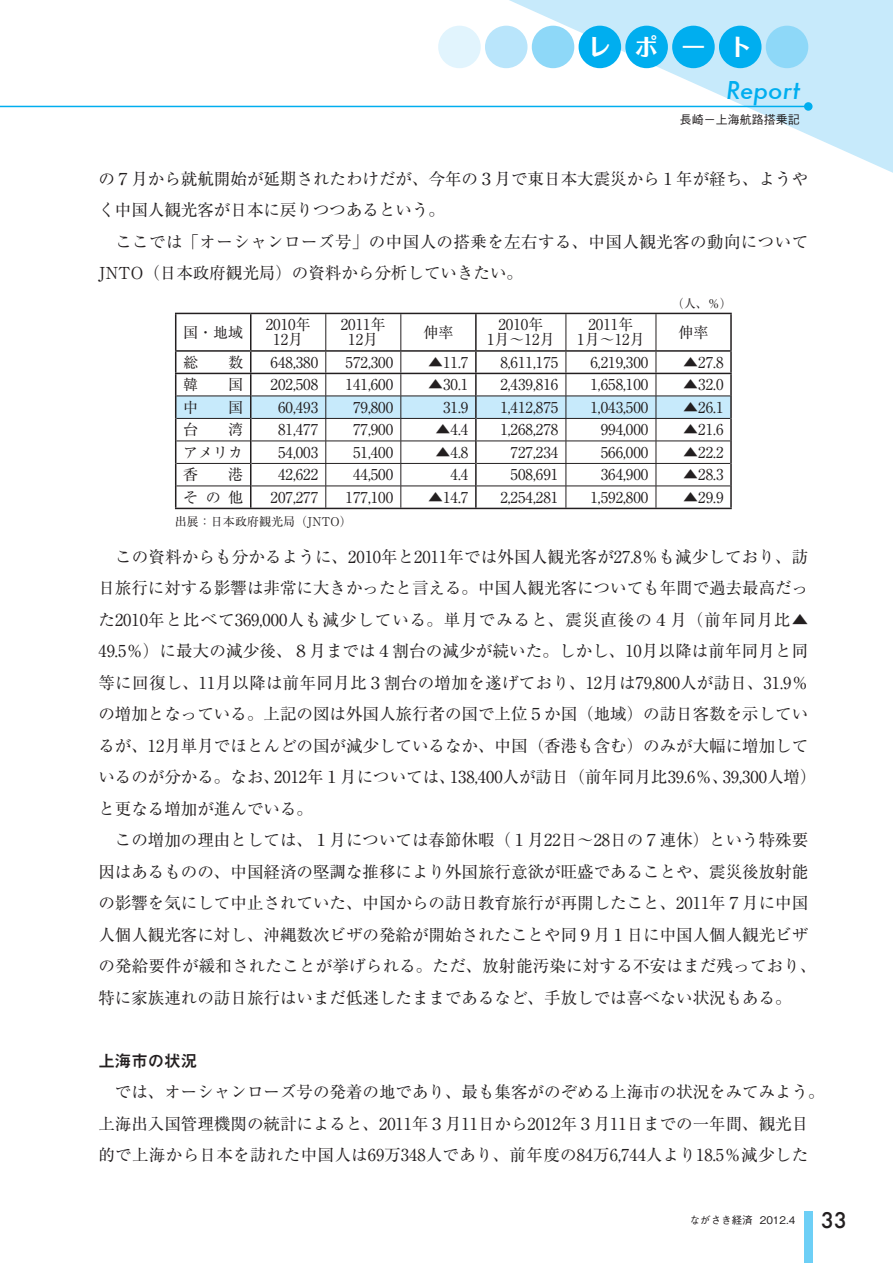
<style>
.page{position:relative;width:893px;height:1263px;background:#fff}
.page>*{position:absolute;margin:0;border:0;box-sizing:border-box;transform-origin:0 0}
.t1{font:italic 500 24px "Futura";color:#00aeef}
.t2{font:24px "Folk Pro Bold 90 pv RKSJ H";color:#fff}
.t3{font:16.5px/31.5px "Ryumin Pro Regular 90 pv RKSJ H";color:#231f20}
.t4{font:15px/15px "Ryumin Pro Regular 90 pv RKSJ H";color:#231f20;text-align:center}
.t5{font:12px "Ryumin Pro Regular 90 pv RKSJ H";color:#231f20}
.t6{font:12px "Gothic BBB Pro Medium 90 pv RKSJ H";color:#231f20}
.t7{font:10.5px "Gothic BBB Pro Medium 90 pv RKSJ H";color:#231f20}
.s1{font-family:"Mi Go MB1 Std De Bold 90 pv RKSJ H"}
.s2{font-family:"Futura";font-weight:500;font-size:21px}
</style>
<div class="page">
<svg style="left:480px;top:0;width:412px;height:172px"></svg>
<div style="left:765px;top:26px;width:43px;height:42px;background:#8ed8f8;border-radius:50%"></div>
<div style="left:719px;top:26px;width:42px;height:42px;background:#00aeef;border-radius:50%"></div>
<div style="left:672px;top:26px;width:42px;height:42px;background:#00aeef;border-radius:50%"></div>
<div style="left:625px;top:26px;width:43px;height:42px;background:#00aeef;border-radius:50%"></div>
<div style="left:578px;top:26px;width:43px;height:42px;background:#00aeef;border-radius:50%"></div>
<div style="left:531px;top:26px;width:43px;height:42px;background:#8ed8f8;border-radius:50%"></div>
<div style="left:485px;top:26px;width:42px;height:42px;background:#b9e5fb;border-radius:50%"></div>
<div style="left:438px;top:26px;width:42px;height:42px;background:#e1f4fd;border-radius:50%"></div>
<div style="left:804px;top:102px;width:8px;height:9px;background:#00aeef;border-radius:50%"></div>
<hr style="left:0;top:106px;width:808px;height:1px;background:#00aeef">
<div style="left:804px;top:1212px;width:8px;height:51px;background:#6dcff6"></div>
<hr style="left:325px;top:314px;width:1px;height:36px;background:#231f20">
<hr style="left:400px;top:314px;width:1px;height:36px;background:#231f20">
<hr style="left:565px;top:314px;width:1px;height:36px;background:#231f20">
<hr style="left:655px;top:314px;width:1px;height:36px;background:#231f20">
<hr style="left:175px;top:508px;width:556px;height:1px;background:#231f20">
<hr style="left:175px;top:350px;width:76px;height:2px;background:#231f20">
<hr style="left:251px;top:350px;width:480px;height:2px;background:#231f20">
<hr style="left:175px;top:313px;width:76px;height:1px;background:#231f20">
<hr style="left:175px;top:314px;width:1px;height:36px;background:#231f20">
<hr style="left:251px;top:313px;width:480px;height:1px;background:#231f20">
<hr style="left:730px;top:314px;width:1px;height:36px;background:#231f20">
<hr style="left:250px;top:314px;width:1px;height:36px;background:#231f20">
<hr style="left:475px;top:314px;width:1px;height:36px;background:#231f20">
<svg style="left:175px;top:352px;width:556px;height:156px"></svg>
<p class="t2" style="left:634px;top:38px;width:72px">ポ ー</p>
<p class="t2" style="left:588px;top:38px;width:25px">レ</p>
<p class="t2" style="left:728px;top:38px;width:25px">ト</p>
<p class="t1" style="left:726px;top:74px;width:75px">Report</p>
<p class="t6" style="left:679px;top:115px;width:121px">長崎－上海航路搭乗記</p>
<p class="t3" style="left:98px;top:165px;width:711px">の７月から就航開始が延期されたわけだが、今年の３月で東日本大震災から１年が経ち、ようやく中国人観光客が日本に戻りつつあるという。<br>　ここでは「オーシャンローズ号」の中国人の搭乗を左右する、中国人観光客の動向についてJNTO（日本政府観光局）の資料から分析していきたい。</p>
<p class="t5" style="left:671px;top:299px;width:61px">（人、％）</p>
<p class="t4" style="left:183px;top:327px;width:61px">国・地域</p>
<p class="t4" style="left:266px;top:319px;width:46px">2010年<br>12月</p>
<p class="t4" style="left:341px;top:319px;width:47px">2011年<br>12月</p>
<p class="t4" style="left:423px;top:327px;width:31px">伸率</p>
<p class="t4" style="left:487px;top:319px;width:69px">2010年<br>1月～12月</p>
<p class="t4" style="left:577px;top:319px;width:69px">2011年<br>1月～12月</p>
<p class="t4" style="left:678px;top:327px;width:31px">伸率</p>
<p class="t4" style="left:183px;top:357px;width:16px">総</p>
<p class="t4" style="left:228px;top:357px;width:16px">数</p>
<p class="t4" style="left:270px;top:357px;width:49px">648,380</p>
<p class="t4" style="left:345px;top:357px;width:49px">572,300</p>
<p class="t4" style="left:428px;top:357px;width:42px">▲11.7</p>
<p class="t4" style="left:500px;top:357px;width:60px">8,611,175</p>
<p class="t4" style="left:590px;top:357px;width:60px">6,219,300</p>
<p class="t4" style="left:683px;top:357px;width:42px">▲27.8</p>
<p class="t4" style="left:183px;top:379px;width:16px">韓</p>
<p class="t4" style="left:228px;top:379px;width:16px">国</p>
<p class="t4" style="left:270px;top:379px;width:49px">202,508</p>
<p class="t4" style="left:345px;top:379px;width:49px">141,600</p>
<p class="t4" style="left:428px;top:379px;width:42px">▲30.1</p>
<p class="t4" style="left:500px;top:379px;width:60px">2,439,816</p>
<p class="t4" style="left:590px;top:379px;width:60px">1,658,100</p>
<p class="t4" style="left:683px;top:379px;width:42px">▲32.0</p>
<p class="t4" style="left:183px;top:402px;width:16px">中</p>
<p class="t4" style="left:228px;top:402px;width:16px">国</p>
<p class="t4" style="left:278px;top:402px;width:42px">60,493</p>
<p class="t4" style="left:353px;top:402px;width:42px">79,800</p>
<p class="t4" style="left:443px;top:402px;width:27px">31.9</p>
<p class="t4" style="left:500px;top:402px;width:60px">1,412,875</p>
<p class="t4" style="left:590px;top:402px;width:60px">1,043,500</p>
<p class="t4" style="left:683px;top:402px;width:42px">▲26.1</p>
<p class="t4" style="left:183px;top:424px;width:16px">台</p>
<p class="t4" style="left:228px;top:424px;width:16px">湾</p>
<p class="t4" style="left:278px;top:424px;width:42px">81,477</p>
<p class="t4" style="left:353px;top:424px;width:42px">77,900</p>
<p class="t4" style="left:435px;top:424px;width:34px">▲4.4</p>
<p class="t4" style="left:500px;top:424px;width:60px">1,268,278</p>
<p class="t4" style="left:600px;top:424px;width:49px">994,000</p>
<p class="t4" style="left:683px;top:424px;width:42px">▲21.6</p>
<p class="t4" style="left:183px;top:447px;width:61px">アメリカ</p>
<p class="t4" style="left:278px;top:447px;width:42px">54,003</p>
<p class="t4" style="left:353px;top:447px;width:42px">51,400</p>
<p class="t4" style="left:435px;top:447px;width:34px">▲4.8</p>
<p class="t4" style="left:510px;top:447px;width:49px">727,234</p>
<p class="t4" style="left:600px;top:447px;width:49px">566,000</p>
<p class="t4" style="left:683px;top:447px;width:42px">▲22.2</p>
<p class="t4" style="left:183px;top:469px;width:16px">香</p>
<p class="t4" style="left:228px;top:469px;width:16px">港</p>
<p class="t4" style="left:278px;top:469px;width:42px">42,622</p>
<p class="t4" style="left:353px;top:469px;width:42px">44,500</p>
<p class="t4" style="left:450px;top:469px;width:19px">4.4</p>
<p class="t4" style="left:510px;top:469px;width:49px">508,691</p>
<p class="t4" style="left:600px;top:469px;width:49px">364,900</p>
<p class="t4" style="left:683px;top:469px;width:42px">▲28.3</p>
<p class="t4" style="left:183px;top:492px;width:61px">その他</p>
<p class="t4" style="left:270px;top:492px;width:49px">207,277</p>
<p class="t4" style="left:345px;top:492px;width:49px">177,100</p>
<p class="t4" style="left:428px;top:492px;width:42px">▲14.7</p>
<p class="t4" style="left:500px;top:492px;width:60px">2,254,281</p>
<p class="t4" style="left:590px;top:492px;width:60px">1,592,800</p>
<p class="t4" style="left:683px;top:492px;width:42px">▲29.9</p>
<p class="t5" style="left:175px;top:517px;width:178px">出展：日本政府観光局（JNTO）</p>
<p class="t3" style="left:98px;top:543px;width:719px">　この資料からも分かるように、2010年と2011年では外国人観光客が27.8％も減少しており、訪日旅行に対する影響は非常に大きかったと言える。中国人観光客についても年間で過去最高だった2010年と比べて369,000人も減少している。単月でみると、震災直後の４月（前年同月比▲ 49.5％）に最大の減少後、８月までは４割台の減少が続いた。しかし、10月以降は前年同月と同等に回復し、11月以降は前年同月比３割台の増加を遂げており、12月は79,800人が訪日、31.9％の増加となっている。上記の図は外国人旅行者の国で上位５か国（地域）の訪日客数を示しているが、12月単月でほとんどの国が減少しているなか、中国（香港も含む）のみが大幅に増加しているのが分かる。なお、2012年１月については、138,400人が訪日（前年同月比39.6％、39,300人増）と更なる増加が進んでいる。<br>　この増加の理由としては、１月については春節休暇（１月22日～28日の７連休）という特殊要因はあるものの、中国経済の堅調な推移により外国旅行意欲が旺盛であることや、震災後放射能の影響を気にして中止されていた、中国からの訪日教育旅行が再開したこと、2011年７月に中国人個人観光客に対し、沖縄数次ビザの発給が開始されたことや同９月１日に中国人個人観光ビザの発給要件が緩和されたことが挙げられる。ただ、放射能汚染に対する不安はまだ残っており、特に家族連れの訪日旅行はいまだ低迷したままであるなど、手放しでは喜べない状況もある。</p>
<p class="t3" style="left:98px;top:1047px;width:727px"><span class="s1">上海市の状況<br></span>　では、オーシャンローズ号の発着の地であり、最も集客がのぞめる上海市の状況をみてみよう。上海出入国管理機関の統計によると、2011年３月11日から2012年３月11日までの一年間、観光目的で上海から日本を訪れた中国人は69万348人であり、前年度の84万6,744人より18.5％減少した</p>
<p class="t7" style="left:689px;top:1217px;width:159px">ながさき経済 2012.4 <span class="s2">33</span></p>
</div>
